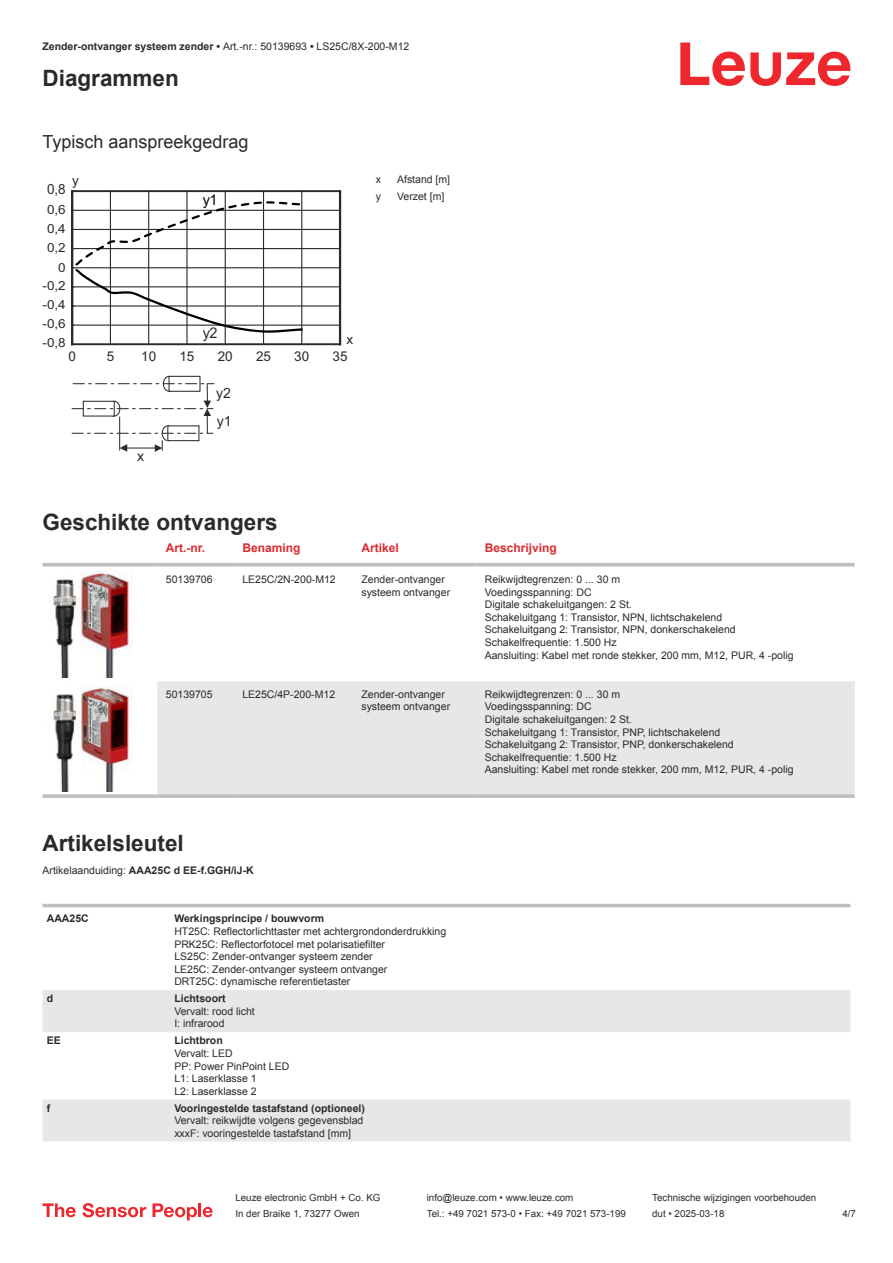
<style>
.page{position:relative;width:893px;height:1263px;background:#fff}
.page>*{position:absolute;margin:0;border:0;box-sizing:border-box;transform-origin:0 0}
.t1{font:700 22.5px "Arial";color:#2b292a}
.t2{font:18px "Arial";color:#2b292a}
.t3{font:14.85px "Arial";color:#2b292a}
.t4{font:14.85px "Arial";color:#000}
.t5{font:14.1px/27.8px "Arial";color:#2b292a}
.t6{font:13.95px "Arial";color:#2b292a;scale:.96 1}
.t7{font:13.5px "Arial";color:#2b292a}
.t8{font:12.75px "Arial";color:#2b292a;scale:1.06 1}
.t9{font:12.45px/19.2px "Arial";color:#2b292a;scale:1.08 1}
.t10{font:700 12px "Arial";color:#db2a30}
.t11{font:10.5px/12.6px "Arial";color:#2b292a}
.t12{font:700 10.5px "Arial";color:#2b292a}
.t13{font:9.75px "Arial";color:#2b292a}
.s1{font-weight:700}
.s2{font-weight:400}
</style>
<div class="page">
<svg style="left:680px;top:43px;width:170px;height:43px"></svg>
<div style="left:157px;top:681px;width:698px;height:113px;background:#e6e7e9"></div>
<hr style="left:43px;top:563px;width:114px;height:3px;background:#bdbfc1">
<hr style="left:157px;top:563px;width:77px;height:3px;background:#bdbfc1">
<hr style="left:234px;top:563px;width:119px;height:3px;background:#bdbfc1">
<hr style="left:353px;top:563px;width:123px;height:3px;background:#bdbfc1">
<hr style="left:476px;top:563px;width:379px;height:3px;background:#bdbfc1">
<svg style="left:43px;top:794px;width:114px;height:4px"></svg>
<hr style="left:157px;top:794px;width:77px;height:4px;background:#bdbfc1">
<hr style="left:234px;top:794px;width:119px;height:4px;background:#bdbfc1">
<hr style="left:353px;top:794px;width:123px;height:4px;background:#bdbfc1">
<hr style="left:476px;top:794px;width:379px;height:4px;background:#bdbfc1">
<img style="left:53px;top:571px;width:80px;height:106px">
<img style="left:53px;top:685px;width:80px;height:107px">
<div style="left:43px;top:903px;width:807px;height:5px;background:#ebeced"></div>
<svg style="left:43px;top:990px;width:807px;height:151px;fill:#e6e7e9"></svg>
<hr style="left:43px;top:904px;width:127px;height:3px;background:#bdbfc1">
<hr style="left:170px;top:904px;width:680px;height:3px;background:#bdbfc1">
<svg style="left:43px;top:1203px;width:33px;height:14px"></svg>
<svg style="left:83px;top:1203px;width:63px;height:14px"></svg>
<svg style="left:153px;top:1203px;width:44px;height:17px"></svg>
<hr style="left:198px;top:1203px;width:3px;height:14px;background:#ed272d">
<svg style="left:203px;top:1207px;width:10px;height:10px"></svg>
<hr style="left:73px;top:210px;width:267px;height:1px;background:#2b292a">
<hr style="left:73px;top:229px;width:267px;height:1px;background:#2b292a">
<hr style="left:74px;top:248px;width:266px;height:1px;background:#2b292a">
<hr style="left:73px;top:267px;width:267px;height:1px;background:#2b292a">
<hr style="left:73px;top:286px;width:267px;height:1px;background:#2b292a">
<hr style="left:73px;top:305px;width:267px;height:2px;background:#2b292a">
<hr style="left:74px;top:325px;width:266px;height:1px;background:#2b292a">
<div style="left:71px;top:190px;width:270px;height:155px;border:2px solid #2b292a"></div>
<hr style="left:71px;top:191px;width:2px;height:153px;background:#2b292a">
<hr style="left:110px;top:191px;width:1px;height:153px;background:#2b292a">
<hr style="left:148px;top:191px;width:1px;height:153px;background:#2b292a">
<hr style="left:186px;top:191px;width:2px;height:153px;background:#2b292a">
<hr style="left:225px;top:191px;width:1px;height:153px;background:#2b292a">
<hr style="left:263px;top:191px;width:1px;height:153px;background:#2b292a">
<hr style="left:301px;top:191px;width:1px;height:153px;background:#2b292a">
<hr style="left:339px;top:191px;width:2px;height:153px;background:#2b292a">
<div style="left:162px;top:425px;width:12px;height:16px;border:1px solid #2b292a;border-radius:50%"></div>
<div style="left:168px;top:426px;width:31px;height:15px;background:#fff"></div>
<div style="left:167px;top:425px;width:32px;height:16px;border:1px solid #2b292a"></div>
<svg style="left:120px;top:441px;width:43px;height:11px"></svg>
<hr style="left:119px;top:417px;width:1px;height:33px;background:#2b292a">
<div style="left:163px;top:376px;width:12px;height:16px;border:1px solid #2b292a;border-radius:50%"></div>
<div style="left:169px;top:376px;width:31px;height:15px;background:#fff"></div>
<div style="left:169px;top:376px;width:31px;height:16px;border:1px solid #2b292a"></div>
<svg style="left:72px;top:383px;width:142px;height:51px"></svg>
<svg style="left:73px;top:200px;width:231px;height:134px"></svg>
<p class="t11" style="left:43px;top:41px;width:368px"><span class="s1">Zender-ontvanger systeem zender •</span> Art.-nr.: 50139693 <span class="s1">•</span> LS25C/8X-200-M12</p>
<h1 class="t1" style="left:43px;top:70px;width:138px">Diagrammen</h1>
<h2 class="t2" style="left:43px;top:135px;width:208px">Typisch aanspreekgedrag</h2>
<p class="t7" style="left:72px;top:175px;width:8px">y</p>
<h3 class="t6" style="left:47px;top:184px;width:21px">0,8</h3>
<p class="t8" style="left:47px;top:204px;width:19px">0,6</p>
<p class="t9" style="left:47px;top:220px;width:19px">0,4</p>
<p class="t9" style="left:47px;top:239px;width:19px">0,2</p>
<p class="t9" style="left:58px;top:259px;width:8px">0</p>
<p class="t9" style="left:43px;top:277px;width:23px">-0,2</p>
<p class="t9" style="left:43px;top:296px;width:23px">-0,4</p>
<p class="t9" style="left:43px;top:315px;width:23px">-0,6 -0,8</p>
<h3 class="t4" style="left:203px;top:194px;width:16px">y1</h3>
<h3 class="t3" style="left:203px;top:327px;width:16px">y2</h3>
<p class="t7" style="left:346px;top:334px;width:8px">x</p>
<p class="t7" style="left:68px;top:351px;width:9px">0</p>
<p class="t7" style="left:141px;top:351px;width:17px">10</p>
<p class="t7" style="left:218px;top:351px;width:17px">20</p>
<p class="t7" style="left:294px;top:351px;width:17px">30</p>
<p class="t7" style="left:107px;top:351px;width:9px">5</p>
<p class="t7" style="left:179px;top:351px;width:17px">15</p>
<p class="t7" style="left:256px;top:351px;width:17px">25</p>
<p class="t7" style="left:333px;top:351px;width:17px">35</p>
<h3 class="t5" style="left:216px;top:380px;width:17px">y2 y1</h3>
<h3 class="t5" style="left:137px;top:444px;width:9px">x</h3>
<p class="t11" style="left:376px;top:174px;width:7px">x</p>
<p class="t11" style="left:397px;top:174px;width:55px">Afstand [m]</p>
<p class="t11" style="left:376px;top:191px;width:7px">y</p>
<p class="t11" style="left:397px;top:191px;width:49px">Verzet [m]</p>
<h1 class="t1" style="left:43px;top:514px;width:237px">Geschikte ontvangers</h1>
<p class="t10" style="left:166px;top:543px;width:41px">Art.-nr.</p>
<p class="t10" style="left:242px;top:543px;width:60px">Benaming</p>
<p class="t10" style="left:361px;top:543px;width:39px">Artikel</p>
<p class="t10" style="left:485px;top:543px;width:74px">Beschrijving</p>
<p class="t11" style="left:166px;top:574px;width:48px">50139706</p>
<p class="t11" style="left:242px;top:574px;width:95px">LE25C/2N-200-M12</p>
<p class="t11" style="left:361px;top:574px;width:90px">Zender-ontvanger systeem ontvanger</p>
<p class="t11" style="left:485px;top:574px;width:310px">Reikwijdtegrenzen: 0 ... 30 m<br>Voedingsspanning: DC<br>Digitale schakeluitgangen: 2 St.<br>Schakeluitgang 1: Transistor, NPN, lichtschakelend Schakeluitgang 2: Transistor, NPN, donkerschakelend Schakelfrequentie: 1.500 Hz<br>Aansluiting: Kabel met ronde stekker, 200 mm, M12, PUR, 4 -polig</p>
<p class="t11" style="left:166px;top:689px;width:48px">50139705</p>
<p class="t11" style="left:242px;top:689px;width:94px">LE25C/4P-200-M12</p>
<p class="t11" style="left:361px;top:689px;width:90px">Zender-ontvanger systeem ontvanger</p>
<p class="t11" style="left:485px;top:689px;width:310px">Reikwijdtegrenzen: 0 ... 30 m<br>Voedingsspanning: DC<br>Digitale schakeluitgangen: 2 St.<br>Schakeluitgang 1: Transistor, PNP, lichtschakelend Schakeluitgang 2: Transistor, PNP, donkerschakelend Schakelfrequentie: 1.500 Hz<br>Aansluiting: Kabel met ronde stekker, 200 mm, M12, PUR, 4 -polig</p>
<h1 class="t1" style="left:43px;top:834px;width:143px">Artikelsleutel</h1>
<p class="t12" style="left:43px;top:866px;width:213px"><span class="s2">Artikelaanduiding:</span> AAA25C d EE-f.GGH/iJ-K</p>
<p class="t12" style="left:47px;top:915px;width:43px">AAA25C</p>
<p class="t12" style="left:174px;top:915px;width:151px">Werkingsprincipe / bouwvorm</p>
<p class="t11" style="left:174px;top:926px;width:273px">HT25C: Reflectorlichttaster met achtergrondonderdrukking PRK25C: Reflectorfotocel met polarisatiefilter<br>LS25C: Zender-ontvanger systeem zender<br>LE25C: Zender-ontvanger systeem ontvanger<br>DRT25C: dynamische referentietaster</p>
<p class="t12" style="left:47px;top:994px;width:8px">d</p>
<p class="t12" style="left:174px;top:994px;width:53px">Lichtsoort</p>
<p class="t11" style="left:174px;top:1006px;width:82px">Vervalt: rood licht<br>I: infrarood</p>
<p class="t12" style="left:47px;top:1037px;width:16px">EE</p>
<p class="t12" style="left:174px;top:1037px;width:50px">Lichtbron</p>
<p class="t11" style="left:174px;top:1048px;width:116px">Vervalt: LED<br>PP: Power PinPoint LED<br>L1: Laserklasse 1<br>L2: Laserklasse 2</p>
<p class="t12" style="left:47px;top:1104px;width:5px">f</p>
<p class="t12" style="left:174px;top:1104px;width:192px">Vooringestelde tastafstand (optioneel)</p>
<p class="t11" style="left:174px;top:1115px;width:191px">Vervalt: reikwijdte volgens gegevensblad xxxF: vooringestelde tastafstand [mm]</p>
<p class="t13" style="left:235px;top:1194px;width:146px">Leuze electronic GmbH + Co. KG</p>
<p class="t13" style="left:427px;top:1194px;width:148px">info@leuze.com • www.leuze.com</p>
<p class="t13" style="left:652px;top:1194px;width:166px">Technische wijzigingen voorbehouden</p>
<p class="t13" style="left:235px;top:1210px;width:126px">In der Braike 1, 73277 Owen</p>
<p class="t13" style="left:427px;top:1210px;width:201px">Tel.: +49 7021 573-0 • Fax: +49 7021 573-199</p>
<p class="t13" style="left:652px;top:1210px;width:74px">dut • 2025-03-18</p>
<p class="t13" style="left:842px;top:1210px;width:15px">4 /7</p>
</div>
